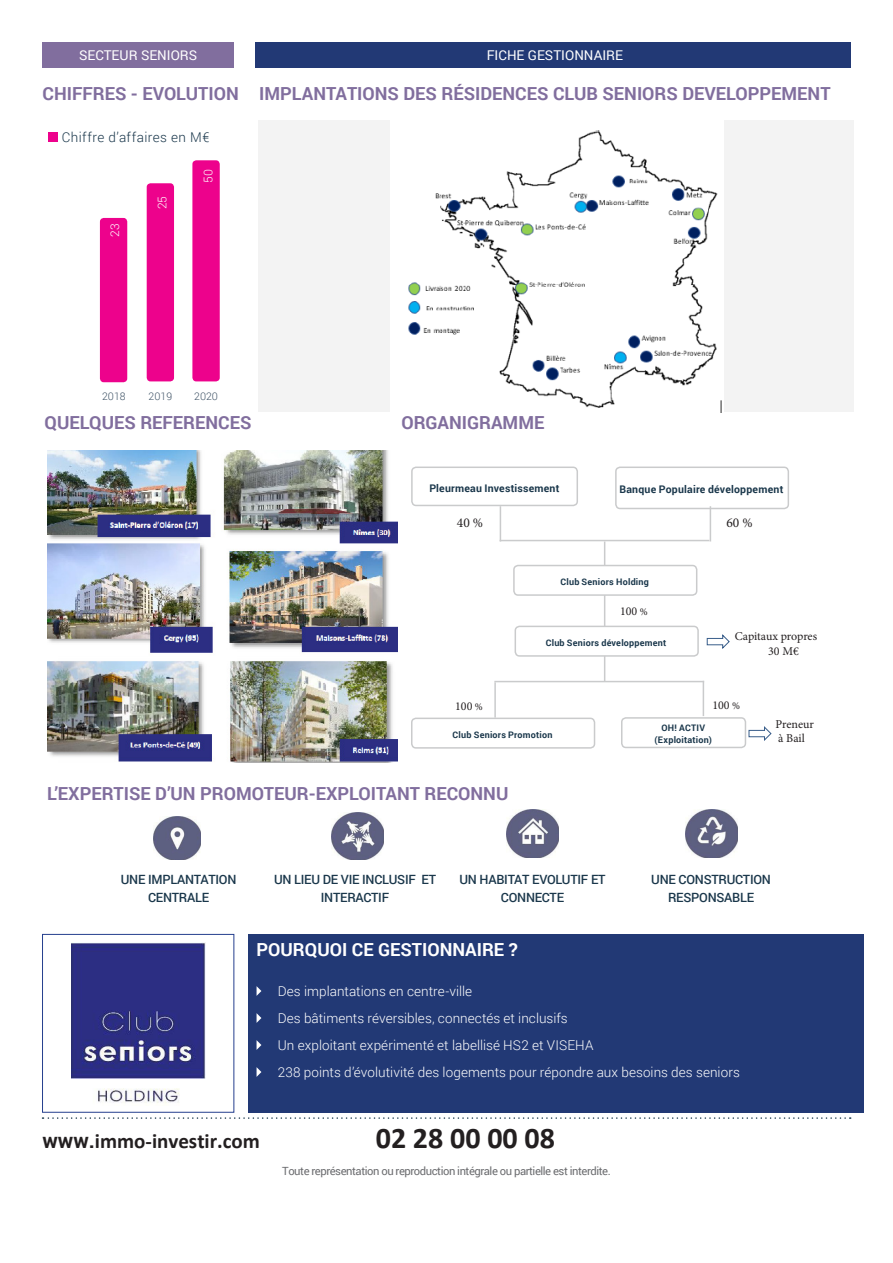
<style>
.page{position:relative;width:893px;height:1263px;background:#fff}
.page>*{position:absolute;margin:0;border:0;box-sizing:border-box;transform-origin:0 0}
.t1{font:700 30px "Calibri";color:#231f20}
.t2{font:700 21px "Calibri";color:#231f20}
.t3{font:700 18px "Roboto";color:#816e9e}
.t4{font:700 18px "Roboto";color:#fff}
.t5{font:300 13.5px "Roboto";letter-spacing:.005em;color:#fff}
.t6{font:13.5px "Roboto";color:#fff}
.t7{font:300 13.5px "Roboto";letter-spacing:.03em;color:#1a374b}
.t8{font:13.5px "Minion Pro";color:#231f20}
.t9{font:500 12.75px/18px "Roboto";letter-spacing:-.02em;color:#1a374b;text-align:center}
.t10{font:12px "Minion Pro";color:#231f20}
.t11{font:300 12px "Roboto";color:#fff}
.t12{font:11.25px "Roboto";letter-spacing:-.04em;color:#6c6d70}
.t13{font:700 10.5px "Roboto";letter-spacing:.02em;color:#1a374b}
.t14{font:300 10.5px "Roboto";color:#3e5265}
.t15{font:700 9px "Roboto";letter-spacing:.025em;color:#1a374b}
.s1{font-size:10.5px}
.s2{font-family:"Roboto"}
</style>
<div class="page">
<svg style="left:43px;top:1117px;width:808px;height:2px"></svg>
<div style="left:42px;top:934px;width:192px;height:178px;border:1px solid #253f8e"></div>
<div style="left:248px;top:934px;width:615px;height:178px;background:#223975"></div>
<svg style="left:257px;top:986px;width:4px;height:10px"></svg>
<svg style="left:257px;top:1013px;width:4px;height:10px"></svg>
<svg style="left:257px;top:1040px;width:4px;height:10px"></svg>
<svg style="left:257px;top:1067px;width:4px;height:10px"></svg>
<img style="left:47px;top:450px;width:351px;height:313px">
<img style="left:153px;top:817px;width:47px;height:42px">
<img style="left:332px;top:812px;width:52px;height:47px">
<img style="left:506px;top:809px;width:53px;height:49px">
<img style="left:685px;top:809px;width:53px;height:49px">
<hr style="left:604px;top:541px;width:1px;height:140px;background:#cacbcc">
<div style="left:615px;top:466px;width:174px;height:43px;border:2px solid #cacbcc;border-radius:4px"></div>
<div style="left:411px;top:466px;width:167px;height:40px;border:2px solid #cacbcc;border-radius:4px"></div>
<hr style="left:500px;top:540px;width:209px;height:1px;background:#cacbcc">
<hr style="left:500px;top:506px;width:1px;height:35px;background:#cacbcc">
<hr style="left:710px;top:506px;width:1px;height:35px;background:#cacbcc">
<div style="left:514px;top:565px;width:183px;height:30px;background:#fff;border-radius:4px"></div>
<div style="left:513px;top:565px;width:184px;height:31px;border:2px solid #cacbcc;border-radius:4px"></div>
<div style="left:515px;top:626px;width:183px;height:30px;background:#fff;border-radius:4px"></div>
<div style="left:515px;top:626px;width:184px;height:31px;border:2px solid #cacbcc;border-radius:4px"></div>
<hr style="left:494px;top:681px;width:210px;height:1px;background:#cacbcc">
<hr style="left:494px;top:682px;width:2px;height:36px;background:#cacbcc">
<hr style="left:703px;top:681px;width:1px;height:35px;background:#cacbcc">
<div style="left:411px;top:718px;width:184px;height:31px;border:2px solid #cacbcc;border-radius:4px"></div>
<div style="left:621px;top:717px;width:125px;height:31px;border:2px solid #cacbcc;border-radius:4px"></div>
<svg style="left:707px;top:634px;width:22px;height:14px"></svg>
<svg style="left:748px;top:726px;width:23px;height:14px"></svg>
<div style="left:100px;top:218px;width:27px;height:164px;background:#ed028c;border-radius:4px"></div>
<div style="left:147px;top:183px;width:27px;height:198px;background:#ed028c;border-radius:4px"></div>
<div style="left:192px;top:160px;width:28px;height:221px;background:#ed028c;border-radius:4px"></div>
<div style="left:49px;top:133px;width:9px;height:9px;background:#ed028c"></div>
<img style="left:72px;top:942px;width:133px;height:162px">
<div style="left:258px;top:121px;width:595px;height:291px;background:#f3f3f3"></div>
<img style="left:390px;top:121px;width:333px;height:291px">
<div style="left:43px;top:43px;width:191px;height:25px;background:#816e9e"></div>
<div style="left:255px;top:43px;width:595px;height:25px;background:#223975"></div>
<p class="t6" style="left:79px;top:46px;width:120px">SECTEUR SENIORS</p>
<p class="t6" style="left:487px;top:46px;width:138px">FICHE GESTIONNAIRE</p>
<p class="t3" style="left:43px;top:81px;width:198px">CHIFFRES - EVOLUTION</p>
<p class="t7" style="left:62px;top:128px;width:149px">Chiffre d’affaires en M€</p>
<p class="t11" style="left:107px;top:237px;width:15px;rotate:-90deg">23</p>
<p class="t11" style="left:154px;top:209px;width:15px;rotate:-90deg">25</p>
<p class="t11" style="left:200px;top:183px;width:15px;rotate:-90deg">50</p>
<p class="t3" style="left:259px;top:81px;width:573px">IMPLANTATIONS DES RÉSIDENCES CLUB SENIORS DEVELOPPEMENT</p>
<p class="t14" style="left:102px;top:389px;width:25px">2018</p>
<p class="t14" style="left:149px;top:389px;width:25px">2019</p>
<p class="t14" style="left:194px;top:389px;width:25px">2020</p>
<p class="t3" style="left:45px;top:409px;width:208px">QUELQUES REFERENCES</p>
<p class="t3" style="left:401px;top:409px;width:144px">ORGANIGRAMME</p>
<p class="t13" style="left:429px;top:481px;width:132px">Pleurmeau Investissement</p>
<p class="t13" style="left:619px;top:482px;width:165px">Banque Populaire développement</p>
<p class="t8" style="left:457px;top:513px;width:28px">40 %</p>
<p class="t8" style="left:726px;top:513px;width:28px">60 %</p>
<p class="t15" style="left:560px;top:575px;width:90px">Club Seniors Holding</p>
<p class="t10" style="left:620px;top:603px;width:29px">100 <span class="s1">%</span></p>
<p class="t15" style="left:546px;top:636px;width:122px">Club Seniors développement</p>
<p class="t10" style="left:735px;top:628px;width:84px">Capitaux propres</p>
<p class="t10" style="left:768px;top:643px;width:32px">30 M€</p>
<p class="t10" style="left:455px;top:698px;width:29px">100 <span class="s1">%</span></p>
<p class="t10" style="left:712px;top:697px;width:29px">100 <span class="s1">%</span></p>
<p class="t15" style="left:452px;top:728px;width:102px">Club Seniors Promotion</p>
<p class="t3" style="left:47px;top:781px;width:463px">L’EXPERTISE D’UN PROMOTEUR-EXPLOITANT RECONNU</p>
<p class="t15" style="left:661px;top:722px;width:45px">OH! ACTIV</p>
<p class="t15" style="left:655px;top:734px;width:59px">(Exploitation)</p>
<p class="t10" style="left:776px;top:716px;width:40px">Preneur</p>
<p class="t10" style="left:778px;top:730px;width:28px">à Bail</p>
<p class="t9" style="left:121px;top:870px;width:117px">UNE IMPLANTATION</p>
<p class="t9" style="left:148px;top:888px;width:63px">CENTRALE</p>
<p class="t9" style="left:274px;top:870px;width:164px">UN LIEU DE VIE INCLUSIF ET<br>INTERACTIF</p>
<p class="t9" style="left:459px;top:870px;width:148px">UN HABITAT EVOLUTIF ET<br>CONNECTE</p>
<p class="t9" style="left:651px;top:870px;width:121px">UNE CONSTRUCTION<br>RESPONSABLE</p>
<p class="t4" style="left:257px;top:937px;width:263px">POURQUOI CE GESTIONNAIRE ?</p>
<p class="t5" style="left:278px;top:982px;width:196px">Des implantations en centre-ville</p>
<p class="t5" style="left:278px;top:1009px;width:291px">Des bâtiments réversibles, connectés et inclusifs</p>
<p class="t5" style="left:278px;top:1036px;width:317px">Un exploitant expérimenté et labellisé HS2 et VISEHA</p>
<p class="t5" style="left:278px;top:1063px;width:464px">238 points d’évolutivité des logements pour répondre aux besoins des seniors</p>
<h2 class="t2" style="left:43px;top:1126px;width:219px"><span class="s2">www.</span>immo-investir.com</h2>
<h1 class="t1" style="left:376px;top:1116px;width:181px">02 28 00 00 08</h1>
<p class="t12" style="left:282px;top:1163px;width:330px">Toute représentation ou reproduction intégrale ou partielle est interdite.</p>
</div>
